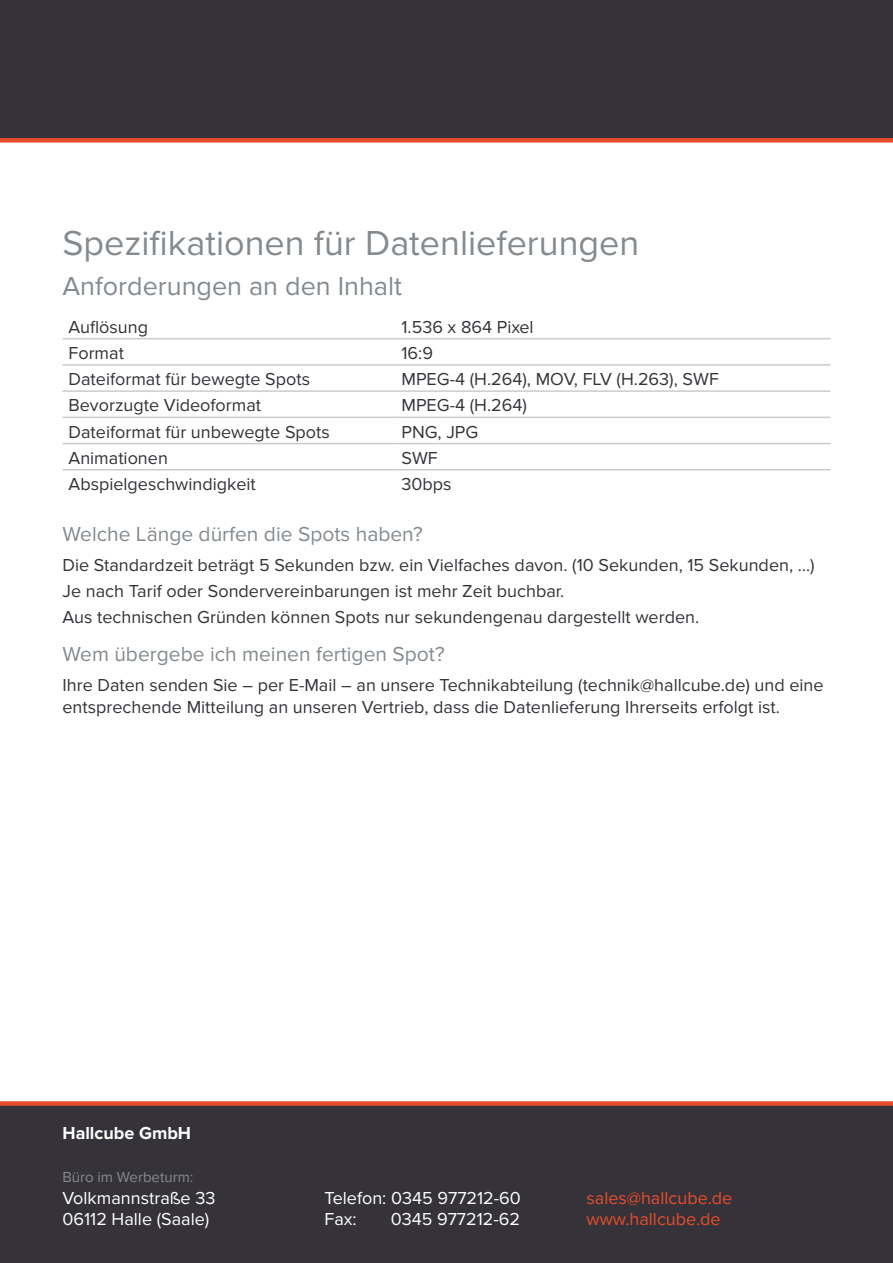
<style>
.page{position:relative;width:893px;height:1263px;background:#fff}
.page>*{position:absolute;margin:0;border:0;box-sizing:border-box;transform-origin:0 0}
.t1{font:36px "Proxima Nova";color:#848a8e}
.t2{font:27px "Proxima Nova";color:#848a8e}
.t3{font:21px "Proxima Nova";color:#848a8e}
.t4{font:18px/25.8px "Proxima Nova";color:#353339}
.t5{font:18px/21.6px "Proxima Nova";color:#fff}
.t6{font:18px/21.6px "Proxima Nova";color:#e64c2c}
.t7{font:700 18px "Proxima Nova";color:#fff}
.t8{font:15px "Proxima Nova";color:#848a8e}
</style>
<div class="page">
<div style="left:0;top:0;width:893px;height:143px;background:#353339"></div>
<div style="left:0;top:1101px;width:893px;height:162px;background:#353339"></div>
<hr style="left:63px;top:338px;width:332px;height:1px;background:#cdcccc">
<hr style="left:395px;top:338px;width:435px;height:1px;background:#cdcccc">
<hr style="left:63px;top:364px;width:332px;height:2px;background:#cdcccc">
<hr style="left:395px;top:364px;width:435px;height:2px;background:#cdcccc">
<hr style="left:63px;top:390px;width:332px;height:2px;background:#cdcccc">
<hr style="left:395px;top:390px;width:435px;height:2px;background:#cdcccc">
<hr style="left:63px;top:417px;width:332px;height:1px;background:#cdcccc">
<hr style="left:395px;top:417px;width:435px;height:1px;background:#cdcccc">
<hr style="left:63px;top:443px;width:332px;height:1px;background:#cdcccc">
<hr style="left:395px;top:443px;width:435px;height:1px;background:#cdcccc">
<hr style="left:63px;top:469px;width:332px;height:1px;background:#cdcccc">
<hr style="left:395px;top:469px;width:435px;height:1px;background:#cdcccc">
<h1 class="t1" style="left:63px;top:222px;width:578px">Spezifikationen für Datenlieferungen</h1>
<h2 class="t2" style="left:63px;top:271px;width:341px">Anforderungen an den Inhalt</h2>
<p class="t4" style="left:69px;top:314px;width:81px">Auflösung</p>
<p class="t4" style="left:401px;top:314px;width:134px">1.536 x 864 Pixel</p>
<p class="t4" style="left:69px;top:341px;width:57px">Format</p>
<p class="t4" style="left:401px;top:341px;width:33px">16:9</p>
<p class="t4" style="left:69px;top:367px;width:243px">Dateiformat für bewegte Spots</p>
<p class="t4" style="left:401px;top:367px;width:319px">MPEG-4 (H.264), MOV, FLV (H.263), SWF</p>
<p class="t4" style="left:69px;top:393px;width:194px">Bevorzugte Videoformat</p>
<p class="t4" style="left:401px;top:393px;width:127px">MPEG-4 (H.264)</p>
<p class="t4" style="left:69px;top:419px;width:263px">Dateiformat für unbewegte Spots</p>
<p class="t4" style="left:401px;top:419px;width:78px">PNG, JPG</p>
<p class="t4" style="left:69px;top:445px;width:101px">Animationen</p>
<p class="t4" style="left:401px;top:445px;width:38px">SWF</p>
<p class="t4" style="left:69px;top:472px;width:189px">Abspielgeschwindigkeit</p>
<p class="t4" style="left:401px;top:472px;width:52px">30bps</p>
<p class="t3" style="left:63px;top:522px;width:362px">Welche Länge dürfen die Spots haben?</p>
<p class="t4" style="left:63px;top:553px;width:754px">Die Standardzeit beträgt 5 Sekunden bzw. ein Vielfaches davon. (10 Sekunden, 15 Sekunden, …)<br>Je nach Tarif oder Sondervereinbarungen ist mehr Zeit buchbar.<br>Aus technischen Gründen können Spots nur sekundengenau dargestellt werden.</p>
<p class="t3" style="left:63px;top:642px;width:384px">Wem übergebe ich meinen fertigen Spot?</p>
<p class="t4" style="left:63px;top:675px;width:763px;line-height:21.6px">Ihre Daten senden Sie – per E-Mail – an unsere Technikabteilung (technik@hallcube.de) und eine entsprechende Mitteilung an unseren Vertrieb, dass die Datenlieferung Ihrerseits erfolgt ist.</p>
<p class="t7" style="left:63px;top:1123px;width:130px">Hallcube GmbH</p>
<p class="t8" style="left:63px;top:1168px;width:132px">Büro im Werbeturm:</p>
<p class="t5" style="left:63px;top:1188px;width:154px">Volkmannstraße 33<br>06112 Halle (Saale)</p>
<p class="t5" style="left:324px;top:1188px;width:198px">Telefon: 0345 977212-60<br>Fax:</p>
<p class="t5" style="left:391px;top:1209px;width:131px">0345 977212-62</p>
<p class="t6" style="left:586px;top:1188px;width:147px">sales@hallcube.de www.hallcube.de</p>
</div>
